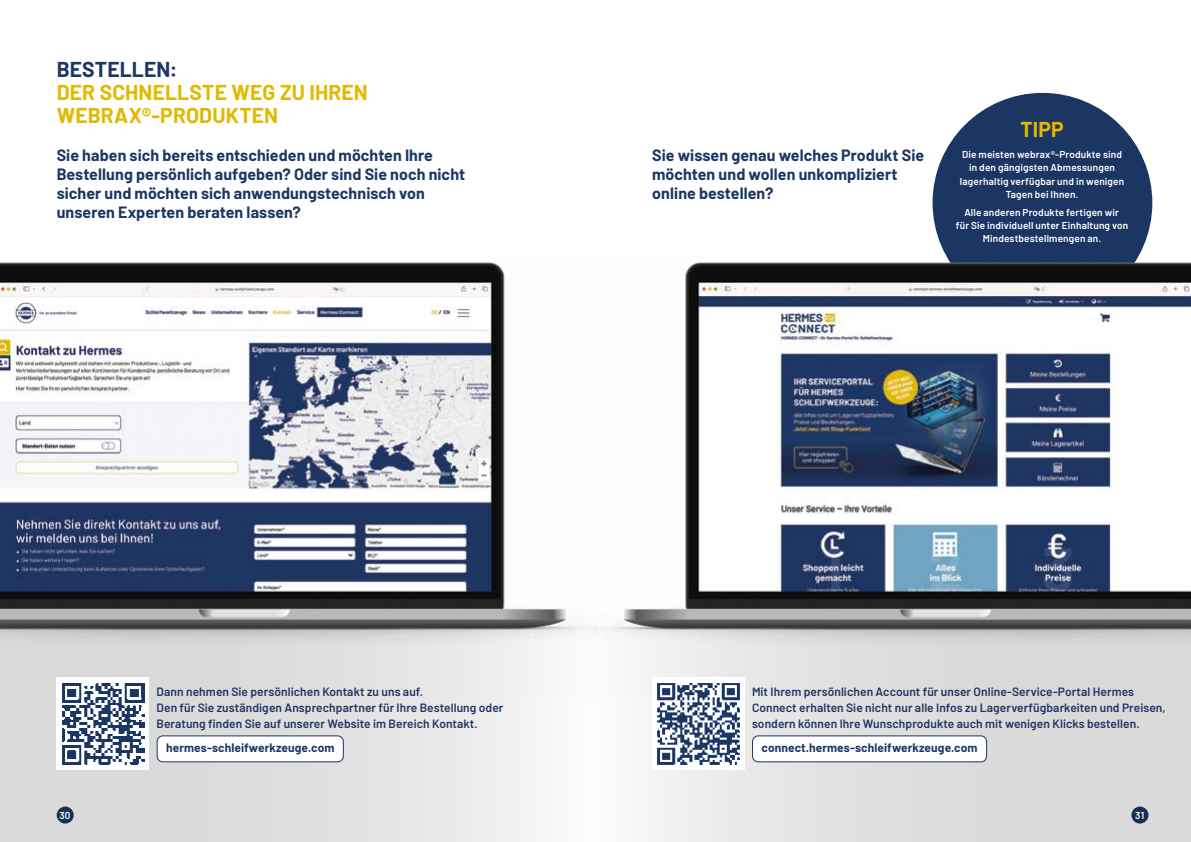
<style>
.page{position:relative;width:1191px;height:842px;background:#fff}
.page>*{position:absolute;margin:0;border:0;box-sizing:border-box;transform-origin:0 0}
.head_doppelseite_IV{font:700 21px/23px "Barlow";letter-spacing:.01em;color:#e2b900}
.head_doppelseite_weiss_zentriert{font:700 21px "Barlow";color:#e2b900}
.head_doppelseite_subtext_links_fett_blau{font:700 16px/19.2px "Barlow";letter-spacing:.005em;color:#1c3664}
.head_doppelseite_subtext_12pt_fett_blau{font:600 12px/16px "Barlow";letter-spacing:.005em;color:#1c3664}
.head_doppelseite_subtext_12pt_fett_blau-2{font:700 12px "Barlow";letter-spacing:.005em;color:#1c3664}
.head_doppelseite_subtext_weiss_zentriert{font:600 10px/13px "Barlow";letter-spacing:.015em;color:#fff;text-align:center}
.Seitenzahl_zentriert_weiss{font:600 10px "Barlow";color:#fff}
.s1{color:#1c3664}
</style>
<div class="page">
<div style="left:928px;top:89px;width:228px;height:227px;background:#1c3664;border-radius:50%"></div>
<div style="left:924px;top:85px;width:236px;height:235px;border:8px solid #fff;border-radius:50%"></div>
<div style="left:0;top:626px;width:595px;height:216px;background:linear-gradient(to right,#d2d2d3,#f3f3f3)"></div>
<div style="left:587px;top:626px;width:604px;height:216px;background:linear-gradient(to right,#f3f3f3,#d2d2d2)"></div>
<img style="left:0;top:252px;width:1191px;height:448px">
<div style="left:752px;top:736px;width:234px;height:26px;background:#fff;border-radius:6px"></div>
<div style="left:752px;top:735px;width:235px;height:27px;border:1px solid #1c3664;border-radius:6px"></div>
<div style="left:157px;top:736px;width:186px;height:26px;background:#fff;border-radius:6px"></div>
<div style="left:157px;top:735px;width:187px;height:27px;border:1px solid #1c3664;border-radius:6px"></div>
<div style="left:57px;top:677px;width:92px;height:93px;background:#fff"></div>
<img style="left:62px;top:683px;width:82px;height:82px">
<div style="left:652px;top:677px;width:92px;height:93px;background:#fff"></div>
<img style="left:657px;top:683px;width:83px;height:82px">
<div style="left:1131px;top:806px;width:17px;height:17px;background:#172e55;border-radius:50%"></div>
<svg style="left:57px;top:806px;width:17px;height:17px"></svg>
<p class="head_doppelseite_IV" style="left:57px;top:56px;width:313px"><span class="s1">BESTELLEN:<br></span>DER SCHNELLSTE WEG ZU IHREN<br>WEBRAX®-PRODUKTEN</p>
<p class="head_doppelseite_subtext_links_fett_blau" style="left:57px;top:144px;width:410px">Sie haben sich bereits entschieden und möchten Ihre Bestellung persönlich aufgeben? Oder sind Sie noch nicht sicher und möchten sich anwendungstechnisch von unseren Experten beraten lassen?</p>
<p class="head_doppelseite_subtext_links_fett_blau" style="left:652px;top:144px;width:273px">Sie wissen genau welches Produkt Sie möchten und wollen unkompliziert online bestellen?</p>
<p class="head_doppelseite_weiss_zentriert" style="left:1020px;top:114px;width:45px">TIPP</p>
<p class="head_doppelseite_subtext_weiss_zentriert" style="left:960px;top:148px;width:166px">Die meisten webrax®-Produkte sind in den gängigsten Abmessungen lagerhaltig verfügbar und in wenigen<br>Tagen bei Ihnen.</p>
<p class="head_doppelseite_subtext_weiss_zentriert" style="left:956px;top:205px;width:174px">Alle anderen Produkte fertigen wir<br>für Sie individuell unter Einhaltung von<br>Mindestbestellmengen an.</p>
<p class="head_doppelseite_subtext_12pt_fett_blau" style="left:157px;top:682px;width:348px">Dann nehmen Sie persönlichen Kontakt zu uns auf.<br>Den für Sie zuständigen Ansprechpartner für Ihre Bestellung oder<br>Beratung finden Sie auf unserer Website im Bereich Kontakt.</p>
<p class="head_doppelseite_subtext_12pt_fett_blau-2" style="left:166px;top:739px;width:170px">hermes-schleifwerkzeuge.com</p>
<p class="head_doppelseite_subtext_12pt_fett_blau" style="left:752px;top:682px;width:415px">Mit Ihrem persönlichen Account für unser Online-Service-Portal Hermes<br>Connect erhalten Sie nicht nur alle Infos zu Lagerverfügbarkeiten und Preisen, sondern können Ihre Wunschprodukte auch mit wenigen Klicks bestellen.</p>
<p class="head_doppelseite_subtext_12pt_fett_blau-2" style="left:761px;top:739px;width:217px">connect.hermes-schleifwerkzeuge.com</p>
<p class="Seitenzahl_zentriert_weiss" style="left:59px;top:808px;width:13px">30</p>
<p class="Seitenzahl_zentriert_weiss" style="left:1135px;top:808px;width:10px">31</p>
</div>
